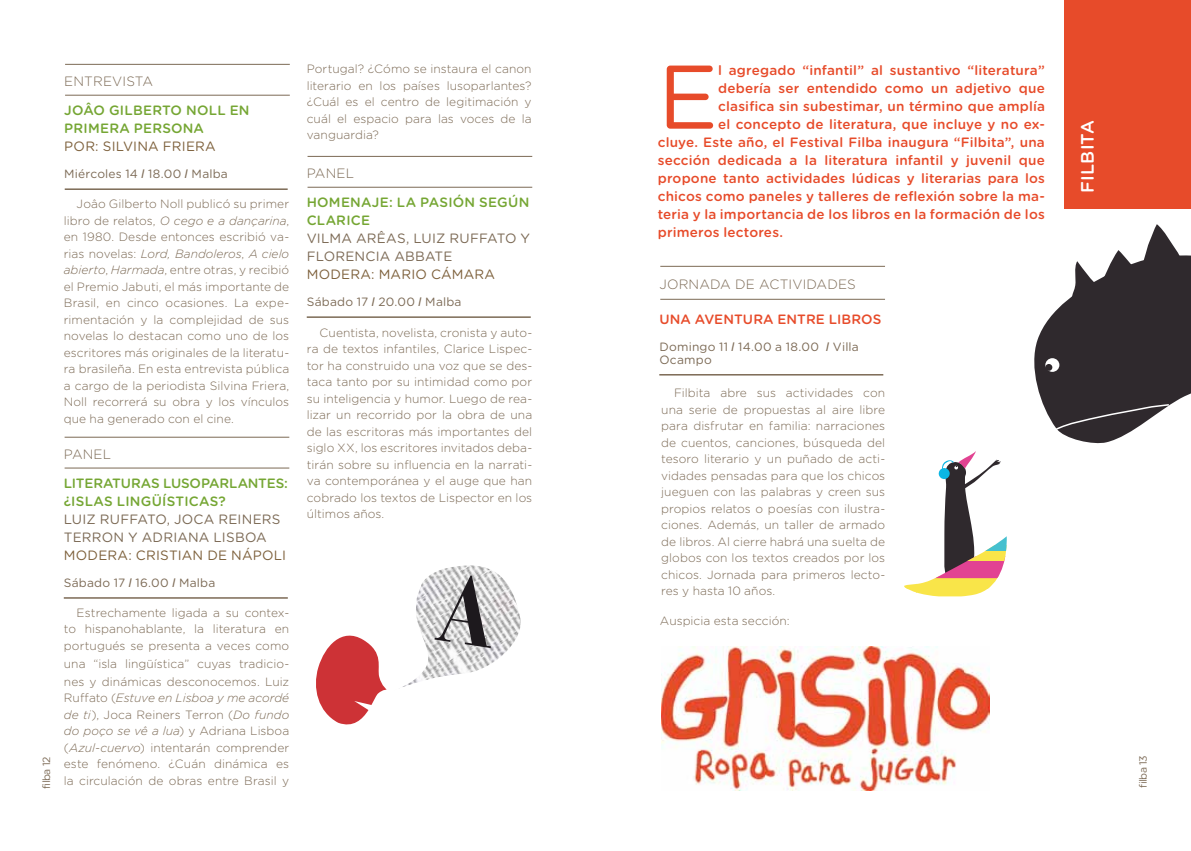
<style>
.page{position:relative;width:1191px;height:851px;background:#fff}
.page>*{position:absolute;margin:0;border:0;box-sizing:border-box;transform-origin:0 0}
.t1{font:90.15px "Gotham Rounded";color:#e74b2a}
.t2{font:500 18px "Gotham Rounded";letter-spacing:.01em;color:#fff}
.t3{font:500 13.5px "Gotham Rounded";letter-spacing:.015em;color:#e74b2a}
.t4{font:13.5px/18px "Gotham Rounded";letter-spacing:.01em;color:#7c6a55}
.t5{font:500 13.5px/18px "Gotham Rounded";letter-spacing:.015em;color:#75a633}
.t6{font:13.5px "Gotham Rounded";letter-spacing:.02em;color:#7e613c}
.t7{font:500 13.5px/18px "Gotham Rounded";letter-spacing:-.005em;color:#75a633}
.t8{font:300 13.5px "Gotham Rounded";letter-spacing:.01em;color:#7c6a55}
.t9{font:300 12px/16.5px "Gotham Rounded";letter-spacing:.005em;color:#7c6a55;text-align:justify}
.t10{font:12px/13.5px "Gotham Rounded";letter-spacing:.015em;color:#7c6a55}
.t11{font:10.5px "Gotham Rounded";letter-spacing:-.05em;color:#7c6a55}
.s1{font-family:"Helvetica Neue LT";font-style:italic}
.s2{font-style:italic}
.s3{font-family:"Gotham"}
</style>
<div class="page">
<img style="left:402px;top:565px;width:119px;height:122px">
<hr style="left:307px;top:316px;width:224px;height:2px;background:#7c6a55">
<hr style="left:307px;top:187px;width:225px;height:1px;background:#7c6a55">
<hr style="left:307px;top:156px;width:225px;height:1px;background:#7c6a55">
<hr style="left:65px;top:188px;width:223px;height:2px;background:#7c6a55">
<hr style="left:65px;top:95px;width:225px;height:1px;background:#7c6a55">
<hr style="left:65px;top:64px;width:225px;height:1px;background:#7c6a55">
<hr style="left:64px;top:597px;width:224px;height:1px;background:#7c6a55">
<hr style="left:65px;top:467px;width:224px;height:1px;background:#7c6a55">
<hr style="left:65px;top:437px;width:224px;height:1px;background:#7c6a55">
<div style="left:1065px;top:0;width:126px;height:208px;background:#e74b2a"></div>
<hr style="left:659px;top:374px;width:224px;height:1px;background:#7c6a55">
<hr style="left:660px;top:299px;width:225px;height:1px;background:#7c6a55">
<hr style="left:660px;top:266px;width:225px;height:1px;background:#7c6a55">
<img style="left:661px;top:646px;width:328px;height:144px">
<svg style="left:904px;top:451px;width:103px;height:145px"></svg>
<svg style="left:1034px;top:224px;width:157px;height:220px"></svg>
<svg style="left:316px;top:635px;width:71px;height:90px"></svg>
<svg style="left:434px;top:575px;width:57px;height:73px"></svg>
<p class="t9" style="left:307px;top:60px;width:226px">Portugal? ¿Cómo se instaura el canon literario en los países lusoparlantes? ¿Cuál es el centro de legitimación y cuál el espacio para las voces de la vanguardia?</p>
<h1 class="t1" style="left:658px;top:35px;width:62px">E</h1>
<p class="t3" style="left:718px;top:60px;width:328px">l agregado “infantil” al sustantivo “literatura”</p>
<p class="t8" style="left:64px;top:73px;width:89px">ENTREVISTA</p>
<p class="t5" style="left:64px;top:100px;width:187px">JOÂO GILBERTO NOLL EN<br>PRIMERA PERSONA</p>
<p class="t6" style="left:64px;top:137px;width:153px">POR: SILVINA FRIERA</p>
<p class="t10" style="left:64px;top:166px;width:165px">Miércoles 14 <span class="s1">I</span> 18.00 <span class="s1">I</span> Malba</p>
<p class="t9" style="left:64px;top:195px;width:227px;text-indent:13px">Joâo Gilberto Noll publicó su primer libro de relatos, <span class="s2">O cego e a dançarina</span>, en 1980. Desde entonces escribió va&shy;rias novelas: <span class="s2">Lord, Bandoleros</span>, <span class="s2">A cielo abierto</span>, <span class="s2">Harmada</span>, entre otras, y recibió el Premio Jabuti, el más importante de Brasil, en cinco ocasiones. La expe&shy;rimentación y la complejidad de sus novelas lo destacan como uno de los escritores más originales de la literatu&shy;ra brasileña. En esta entrevista pública a cargo de la periodista Silvina Friera, N oll recorrerá su obra y los vínculos que ha generado con el cine.</p>
<p class="t8" style="left:64px;top:445px;width:19px">PANE</p>
<p class="t8" style="left:103px;top:445px;width:10px">L</p>
<p class="t7" style="left:64px;top:473px;width:226px">LITERATURAS LUSOPARLANTES: ¿ISLAS LINGÜÍSTICAS?</p>
<p class="t4" style="left:64px;top:509px;width:218px">LUIZ RUFFATO, JOCA REINERS<br>TERRON Y ADRIANA LISBOA</p>
<p class="t6" style="left:64px;top:545px;width:224px">MODERA: CRISTIAN DE NÁPOLI</p>
<p class="t10" style="left:64px;top:575px;width:153px">Sábado 17 <span class="s1">I</span> 16.00 <span class="s1">I</span> Malba</p>
<p class="t9" style="left:64px;top:603px;width:227px;text-indent:13px">Estrechamente ligada a su contex&shy;to hispanohablante, la literatura en portugués se presenta a veces como</p>
<p class="t9" style="left:64px;top:653px;width:227px;line-height:18px">una “isla lingüística” cuyas tradicio&shy;nes y dinámicas desconocemos. Luiz</p>
<p class="t9" style="left:64px;top:689px;width:227px">R uffato (<span class="s2">Estuve en Lisboa y me acordé de ti</span>), Joca Reiners Terron (<span class="s2">Do fundo do poço se vê a lua</span>) y Adriana Lisboa (<span class="s2">Azul-cuervo</span>) intentarán comprender este fenómeno. ¿Cuán dinámica es la circulación de obras entre Brasil y</p>
<p class="t3" style="left:718px;top:78px;width:328px">debería ser entendido como un adjetivo que</p>
<p class="t3" style="left:718px;top:96px;width:328px">clasifica sin subestimar, un término que amplía</p>
<p class="t3" style="left:718px;top:114px;width:328px">el concepto de literatura, que incluye y no ex-</p>
<p class="t3" style="left:658px;top:132px;width:388px">cluye. Este año, el Festival Filba inaugura “Filbita”, una</p>
<p class="t3" style="left:658px;top:150px;width:388px">sección dedicada a la literatura infantil y juvenil que</p>
<p class="t3" style="left:658px;top:168px;width:388px">propone tanto actividades lúdicas y literarias para los</p>
<p class="t3" style="left:658px;top:186px;width:388px">chicos como paneles y talleres de reflexión sobre la ma-</p>
<p class="t3" style="left:658px;top:204px;width:388px">teria y la importancia de los libros en la formación de los</p>
<p class="t3" style="left:658px;top:222px;width:127px">primeros lectores.</p>
<h2 class="t2" style="left:1074px;top:193px;width:74px;rotate:-90deg">FILBITA</h2>
<p class="t8" style="left:307px;top:165px;width:19px">PANE</p>
<p class="t8" style="left:346px;top:165px;width:10px">L</p>
<p class="t5" style="left:307px;top:192px;width:224px">HOMENAJE: LA PASIÓN SEGÚN<br>CLARICE</p>
<p class="t4" style="left:307px;top:228px;width:224px">VILMA ARÊAS, LUIZ RUFFATO Y<br>FLORENCIA ABBATE</p>
<p class="t6" style="left:307px;top:265px;width:190px">MODERA: MARIO CÁMARA</p>
<p class="t10" style="left:307px;top:294px;width:156px">Sábado 17 <span class="s1">I</span> 20.00 <span class="s1">I</span> Malba</p>
<p class="t8" style="left:659px;top:275px;width:19px">JORNA</p>
<p class="t8" style="left:710px;top:275px;width:147px">DA DE ACTIVI DADES</p>
<p class="t3" style="left:659px;top:309px;width:223px">UNA AVENTURA ENTRE LIBROS</p>
<p class="t10" style="left:659px;top:339px;width:201px">Domingo 11 <span class="s1">I</span> 14.00 a 18.00 <span class="s1">I</span> Villa<br>Ocampo</p>
<p class="t9" style="left:661px;top:384px;width:225px;text-indent:13px">Filbita abre sus actividades con una serie de propuestas al aire libre para disfrutar en familia: narraciones de cuentos, canciones, búsqueda del tesoro literario y un puñado de acti&shy;vidades pensadas para que los chicos jueguen con las palabras y creen sus propios relatos o poesías con ilustra&shy;ciones. Además, un taller de armado de libros. Al cierre habrá una suelta de globos con los textos creados por los chicos. Jornada para primeros lecto&shy;res y hasta 10 años.</p>
<p class="t9" style="left:660px;top:611px;width:131px">Auspicia esta sección:</p>
<p class="t9" style="left:307px;top:323px;width:227px;text-indent:13px">Cuentista, novelista, cronista y auto&shy;ra de textos infantiles, Clarice Lispec&shy;tor ha construido una voz que se des&shy;taca tanto por su intimidad como por su inteligencia y humor. Luego de rea&shy;lizar un recorrido por la obra de una de las escritoras más importantes del siglo XX, los escritores invitados deba&shy;tirán sobre su influencia en la narrati&shy;va contemporánea y el auge que han cobrado los textos de Lispector en los últimos años.</p>
<p class="t11" style="left:39px;top:788px;width:34px;rotate:-90deg">filba <span class="s3">12</span></p>
<p class="t11" style="left:1135px;top:787px;width:34px;rotate:-90deg">filba <span class="s3">13</span></p>
</div>
